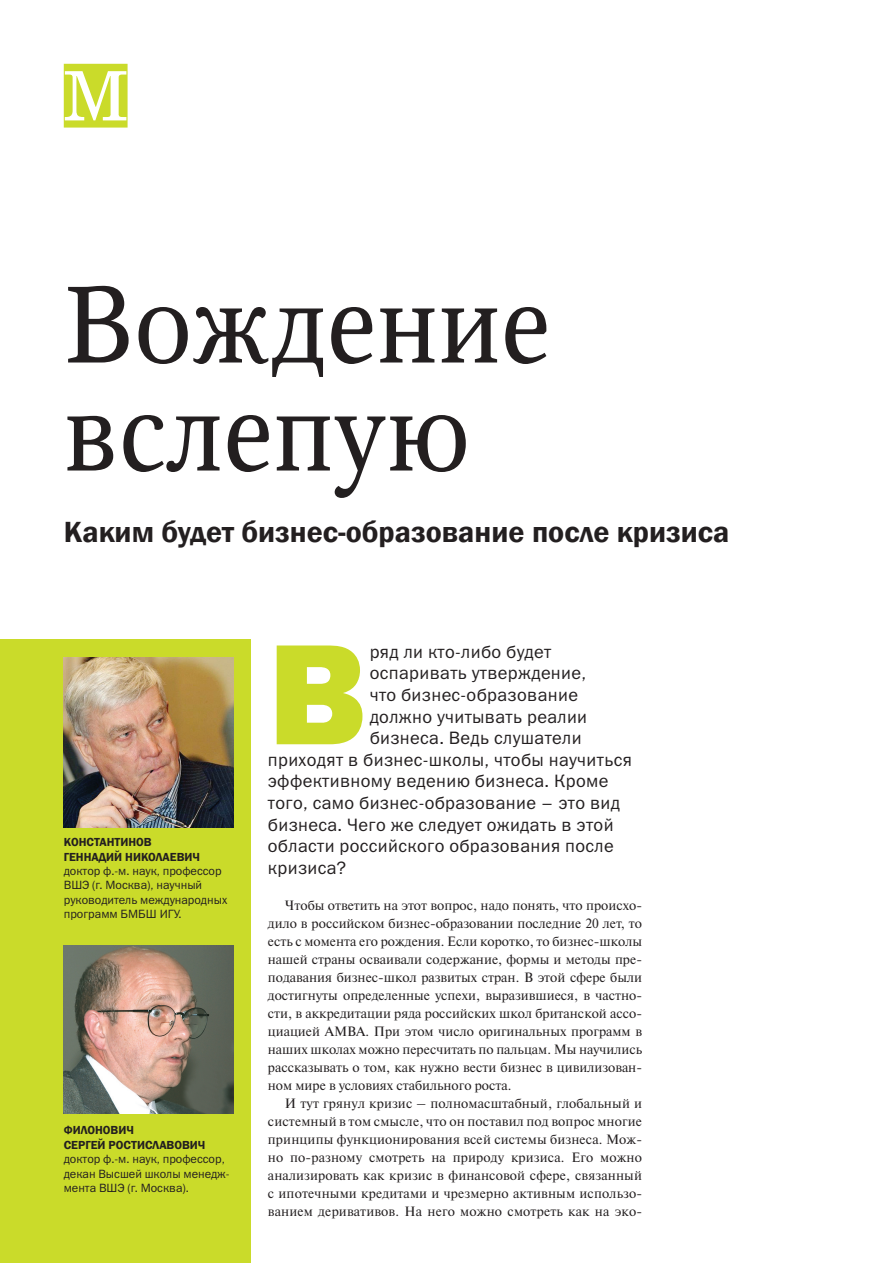
<style>
.page{position:relative;width:893px;height:1263px;background:#fff}
.page>*{position:absolute;margin:0;border:0;box-sizing:border-box;transform-origin:0 0}
.t1{font:144px "Franklin Gothic Heavy C";color:#cadb2a}
.t2{font:108px/108px "Octava C";color:#231f20}
.t3{font:600 30px "Franklin Gothic";color:#231f20}
.t4{font:18px "Franklin Gothic Book C";letter-spacing:.02em;color:#231f20}
.t5{font:13.5px/18px "Newton C";letter-spacing:.005em;color:#231f20;text-align:justify}
.t6{font:12px/14.4px "Franklin Gothic Book C";color:#231f20}
.t7{font:600 12px/14.4px "Franklin Gothic";color:#231f20}
</style>
<div class="page">
<svg style="left:64px;top:64px;width:64px;height:64px"></svg>
<div style="left:0;top:640px;width:251px;height:623px;background:#cadb2a"></div>
<img style="left:64px;top:658px;width:170px;height:170px">
<img style="left:64px;top:946px;width:170px;height:168px">
<h2 class="t2" style="left:64px;top:274px;width:488px">Вождение вслепую</h2>
<h3 class="t3" style="left:64px;top:513px;width:667px">Каким будет бизнес-образование после кризиса</h3>
<p class="t7" style="left:64px;top:835px;width:138px">КОНСТАНТИНОВ<br>ГЕННАДИЙ НИКОЛАЕВИЧ</p>
<p class="t6" style="left:64px;top:864px;width:165px">доктор ф.-м. наук, профессор<br>ВШЭ (г. Москва), научный руководитель международных программ БМБШ ИГУ.</p>
<p class="t7" style="left:64px;top:1123px;width:143px">ФИЛОНОВИЧ<br>СЕРГЕЙ РОСТИСЛАВОВИЧ</p>
<p class="t6" style="left:64px;top:1152px;width:166px">доктор ф.-м. наук, профессор, декан Высшей школы менедж&shy;мента ВШЭ (г. Москва).</p>
<h1 class="t1" style="left:268px;top:613px;width:100px">В</h1>
<h3 class="t4" style="left:370px;top:642px;width:183px">ряд ли кто-либо будет</h3>
<h3 class="t4" style="left:370px;top:663px;width:218px">оспаривать утверждение,</h3>
<h3 class="t4" style="left:370px;top:685px;width:210px">что бизнес-образование</h3>
<h3 class="t4" style="left:370px;top:706px;width:219px">должно учитывать реалии</h3>
<h3 class="t4" style="left:370px;top:728px;width:213px">бизнеса. Ведь слушатели</h3>
<h3 class="t4" style="left:268px;top:750px;width:366px">приходят в бизнес-школы, чтобы научиться</h3>
<h3 class="t4" style="left:268px;top:771px;width:342px">эффективному ведению бизнеса. Кроме</h3>
<h3 class="t4" style="left:268px;top:793px;width:354px">того, само бизнес-образование – это вид</h3>
<h3 class="t4" style="left:268px;top:814px;width:347px">бизнеса. Чего же следует ожидать в этой</h3>
<h3 class="t4" style="left:268px;top:836px;width:347px">области российского образования после</h3>
<h3 class="t4" style="left:268px;top:858px;width:80px">кризиса?</h3>
<p class="t5" style="left:268px;top:896px;width:376px;text-indent:17px">Чтобы ответить на этот вопрос, надо понять, что происхо&shy;дило в российском бизнес-образовании последние 20 лет, то есть с момента его рождения. Если коротко, то бизнес-школы нашей страны осваивали содержание, формы и методы пре&shy;подавания бизнес-школ развитых стран. В этой сфере были достигнуты определенные успехи, выразившиеся, в частно&shy;сти, в аккредитации ряда российских школ британской ассо&shy;циацией АМВА. При этом число оригинальных программ в наших школах можно пересчитать по пальцам. Мы научились рассказывать о том, как нужно вести бизнес в цивилизован&shy;ном мире в условиях стабильного роста.</p>
<p class="t5" style="left:268px;top:1094px;width:376px;text-indent:17px">И тут грянул кризис – полномасштабный, глобальный и системный в том смысле, что он поставил под вопрос многие принципы функционирования всей системы бизнеса. Мож&shy;но по-разному смотреть на природу кризиса. Его можно анализировать как кризис в финансовой сфере, связанный с ипотечными кредитами и чрезмерно активным использо&shy;ванием деривативов. На него можно смотреть как на эко-</p>
</div>
